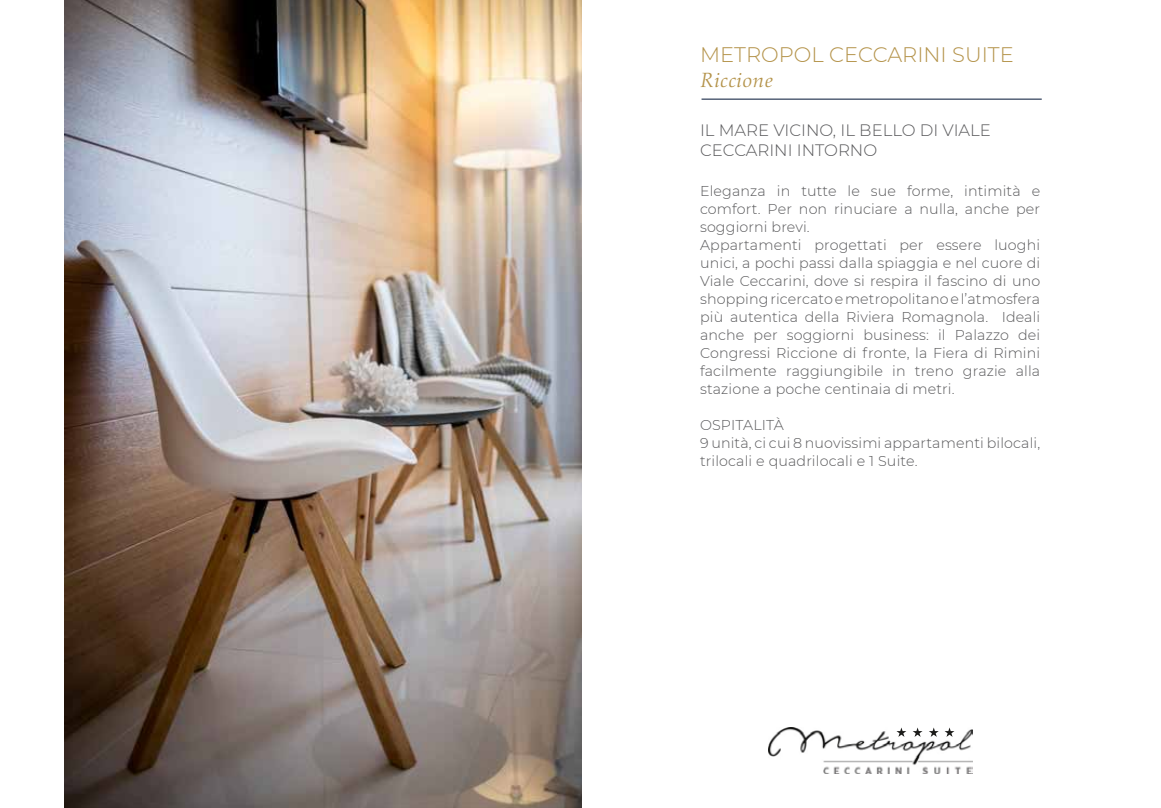
<style>
.page{position:relative;width:1161px;height:808px;background:#fff}
.page>*{position:absolute;margin:0;border:0;box-sizing:border-box;transform-origin:0 0}
.t1{font:300 21px "Montserrat";color:#b4934a}
.t2{font:italic 21px "Aldus";color:#b4934a}
.t3{font:300 16.5px/19.8px "Montserrat";color:#58585a}
.t4{font:300 14.25px/18px "Montserrat";letter-spacing:.01em;color:#58585a}
</style>
<div class="page">
<img style="left:65px;top:0;width:517px;height:808px">
<img style="left:768px;top:727px;width:204px;height:47px">
<hr style="left:701px;top:99px;width:341px;height:1px;background:#001335">
<svg style="left:896px;top:727px;width:10px;height:10px"></svg>
<svg style="left:912px;top:727px;width:10px;height:10px"></svg>
<svg style="left:929px;top:727px;width:25px;height:10px"></svg>
<h1 class="t1" style="left:700px;top:40px;width:315px">METROPOL CECCARINI SUITE</h1>
<h1 class="t2" style="left:700px;top:68px;width:75px">Riccione</h1>
<p class="t3" style="left:700px;top:120px;width:292px">IL MARE VICINO, IL BELLO DI VIALE<br>CECCARINI INTORNO</p>
<p class="t4" style="left:700px;top:181px;width:342px">Eleganza in tutte le sue forme, intimità e comfort. Per non rinuciare a nulla, anche per soggiorni brevi.<br>Appartamenti progettati per essere luoghi unici, a pochi passi dalla spiaggia e nel cuore di Viale Ceccarini, dove si respira il fascino di uno shopping ricercato e metropolitano e l’atmosfera più autentica della Riviera Romagnola. Ideali anche per soggiorni business: il Palazzo dei Congressi Riccione di fronte, la Fiera di Rimini facilmente raggiungibile in treno grazie alla stazione a poche centinaia di metri.</p>
<p class="t4" style="left:700px;top:415px;width:342px">OSPITALITÀ<br>9 unità, ci cui 8 nuovissimi appartamenti bilocali, trilocali e quadrilocali e 1 Suite.</p>
</div>
